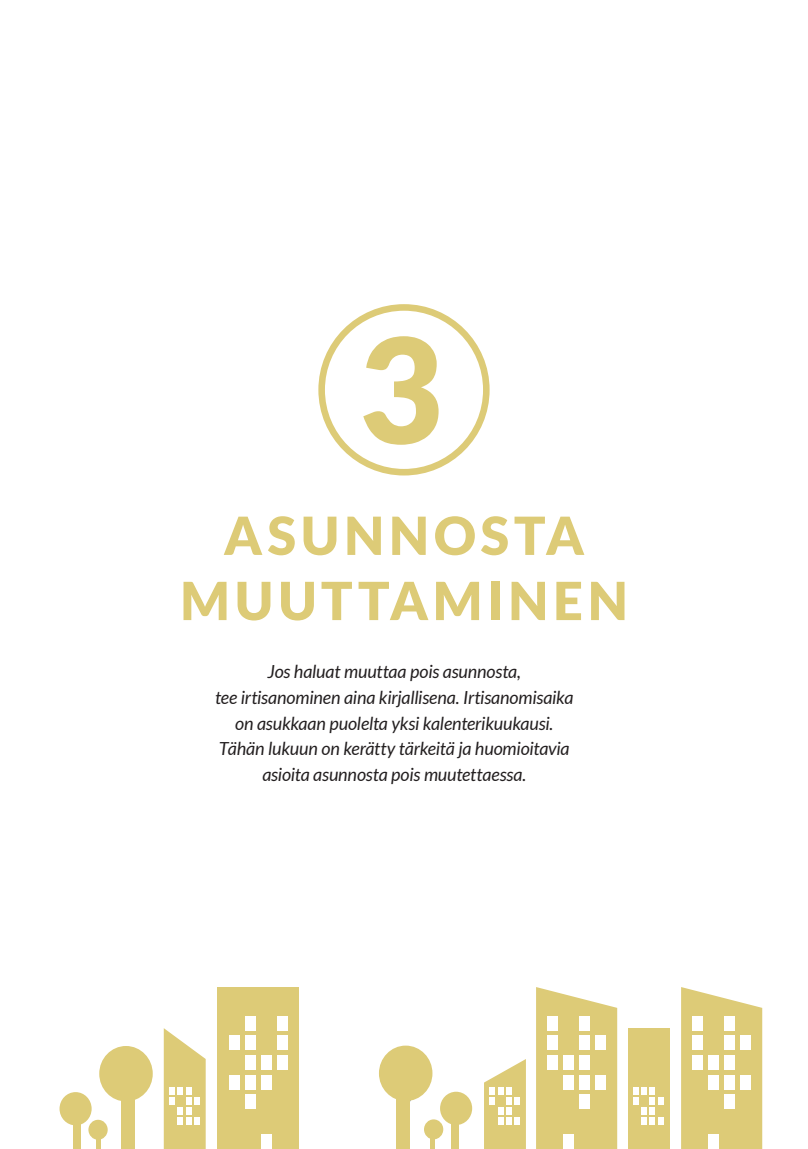
<style>
.page{position:relative;width:808px;height:1149px;background:#fff}
.page>*{position:absolute;margin:0;border:0;box-sizing:border-box;transform-origin:0 0}
.Leipäteksti{font:900 145.65px "Lato";color:#ddcb77}
.Leipäteksti-2{font:900 52.5px "Lato";letter-spacing:.095em;color:#ddcb77}
.ESITETEKSTI{font:italic 18px "Lato";letter-spacing:-.01em;color:#231f20}
</style>
<div class="page">
<div style="left:318px;top:304px;width:172px;height:171px;border:7px solid #ddcb77;border-radius:50%"></div>
<svg style="left:484px;top:1059px;width:42px;height:89px"></svg>
<div style="left:506px;top:1117px;width:6px;height:7px;background:#fff"></div>
<div style="left:514px;top:1117px;width:6px;height:7px;background:#fff"></div>
<div style="left:627px;top:1027px;width:42px;height:121px;background:#ddcb77"></div>
<div style="left:633px;top:1086px;width:6px;height:8px;background:#fff"></div>
<div style="left:641px;top:1086px;width:6px;height:8px;background:#fff"></div>
<div style="left:650px;top:1086px;width:5px;height:8px;background:#fff"></div>
<div style="left:633px;top:1096px;width:6px;height:7px;background:#fff"></div>
<div style="left:641px;top:1106px;width:6px;height:7px;background:#fff"></div>
<div style="left:641px;top:1117px;width:6px;height:7px;background:#fff"></div>
<svg style="left:650px;top:1097px;width:13px;height:27px"></svg>
<svg style="left:536px;top:987px;width:81px;height:161px;background:#e0cf83"></svg>
<div style="left:547px;top:1016px;width:11px;height:14px;background:#fff"></div>
<div style="left:579px;top:1016px;width:11px;height:14px;background:#fff"></div>
<div style="left:547px;top:1035px;width:11px;height:14px;background:#fff"></div>
<div style="left:579px;top:1035px;width:11px;height:14px;background:#fff"></div>
<div style="left:595px;top:1035px;width:11px;height:14px;background:#fff"></div>
<div style="left:547px;top:1055px;width:11px;height:14px;background:#fff"></div>
<div style="left:563px;top:1055px;width:11px;height:14px;background:#fff"></div>
<div style="left:579px;top:1055px;width:11px;height:14px;background:#fff"></div>
<div style="left:563px;top:1075px;width:11px;height:14px;background:#fff"></div>
<div style="left:579px;top:1075px;width:11px;height:14px;background:#fff"></div>
<div style="left:595px;top:1075px;width:11px;height:14px;background:#fff"></div>
<div style="left:579px;top:1094px;width:11px;height:14px;background:#fff"></div>
<div style="left:563px;top:1134px;width:11px;height:14px;background:#fff"></div>
<svg style="left:681px;top:987px;width:81px;height:161px;background:#e0cf83"></svg>
<div style="left:692px;top:1016px;width:11px;height:14px;background:#fff"></div>
<div style="left:724px;top:1016px;width:11px;height:14px;background:#fff"></div>
<div style="left:692px;top:1035px;width:11px;height:14px;background:#fff"></div>
<div style="left:724px;top:1035px;width:11px;height:14px;background:#fff"></div>
<div style="left:740px;top:1035px;width:11px;height:14px;background:#fff"></div>
<div style="left:692px;top:1055px;width:11px;height:14px;background:#fff"></div>
<div style="left:708px;top:1055px;width:11px;height:14px;background:#fff"></div>
<div style="left:724px;top:1055px;width:11px;height:14px;background:#fff"></div>
<div style="left:708px;top:1075px;width:11px;height:14px;background:#fff"></div>
<div style="left:724px;top:1075px;width:11px;height:14px;background:#fff"></div>
<div style="left:740px;top:1075px;width:11px;height:14px;background:#fff"></div>
<div style="left:724px;top:1094px;width:11px;height:14px;background:#fff"></div>
<div style="left:708px;top:1134px;width:11px;height:14px;background:#fff"></div>
<svg style="left:164px;top:1028px;width:42px;height:120px"></svg>
<div style="left:194px;top:1117px;width:6px;height:7px;background:#fff"></div>
<div style="left:218px;top:986px;width:81px;height:162px;background:#ddcb77"></div>
<div style="left:277px;top:1016px;width:11px;height:14px;background:#fff"></div>
<div style="left:245px;top:1016px;width:11px;height:14px;background:#fff"></div>
<div style="left:277px;top:1035px;width:11px;height:14px;background:#fff"></div>
<div style="left:245px;top:1035px;width:11px;height:14px;background:#fff"></div>
<div style="left:229px;top:1035px;width:11px;height:14px;background:#fff"></div>
<div style="left:277px;top:1055px;width:11px;height:14px;background:#fff"></div>
<div style="left:261px;top:1055px;width:11px;height:14px;background:#fff"></div>
<div style="left:245px;top:1055px;width:11px;height:14px;background:#fff"></div>
<div style="left:261px;top:1075px;width:11px;height:14px;background:#fff"></div>
<div style="left:245px;top:1075px;width:11px;height:14px;background:#fff"></div>
<div style="left:229px;top:1075px;width:11px;height:14px;background:#fff"></div>
<div style="left:245px;top:1094px;width:11px;height:14px;background:#fff"></div>
<div style="left:261px;top:1134px;width:11px;height:14px;background:#fff"></div>
<div style="left:397px;top:1070px;width:13px;height:78px;background:#ddcb77"></div>
<div style="left:379px;top:1045px;width:53px;height:55px;background:#ddcb77;border-radius:50%"></div>
<div style="left:451px;top:1106px;width:8px;height:42px;background:#ddcb77"></div>
<div style="left:440px;top:1091px;width:32px;height:33px;background:#ddcb77;border-radius:50%"></div>
<div style="left:430px;top:1128px;width:5px;height:20px;background:#ddcb77"></div>
<div style="left:424px;top:1118px;width:19px;height:20px;background:#ddcb77;border-radius:50%"></div>
<div style="left:122px;top:1070px;width:13px;height:78px;background:#ddcb77"></div>
<div style="left:99px;top:1045px;width:54px;height:56px;background:#ddcb77;border-radius:50%"></div>
<div style="left:73px;top:1106px;width:8px;height:42px;background:#ddcb77"></div>
<div style="left:60px;top:1091px;width:32px;height:33px;background:#ddcb77;border-radius:50%"></div>
<hr style="left:97px;top:1128px;width:4px;height:20px;background:#ddcb77">
<div style="left:88px;top:1119px;width:20px;height:20px;background:#ddcb77;border-radius:50%"></div>
<p class="Leipäteksti" style="left:358px;top:305px;width:86px">3</p>
<p class="Leipäteksti-2" style="left:224px;top:504px;width:362px">ASUNNOSTA</p>
<p class="Leipäteksti-2" style="left:180px;top:570px;width:449px">MUUTTAMINEN</p>
<p class="ESITETEKSTI" style="left:267px;top:661px;width:255px">Jos haluat muuttaa pois asunnosta,</p>
<p class="ESITETEKSTI" style="left:215px;top:687px;width:360px">tee irtisanominen aina kirjallisena. Irtisanomisaika</p>
<p class="ESITETEKSTI" style="left:235px;top:712px;width:320px">on asukkaan puolelta yksi kalenterikuukausi.</p>
<p class="ESITETEKSTI" style="left:219px;top:738px;width:352px">Tähän lukuun on kerätty tärkeitä ja huomioitavia</p>
<p class="ESITETEKSTI" style="left:262px;top:763px;width:265px">asioita asunnosta pois muutettaessa.</p>
</div>
